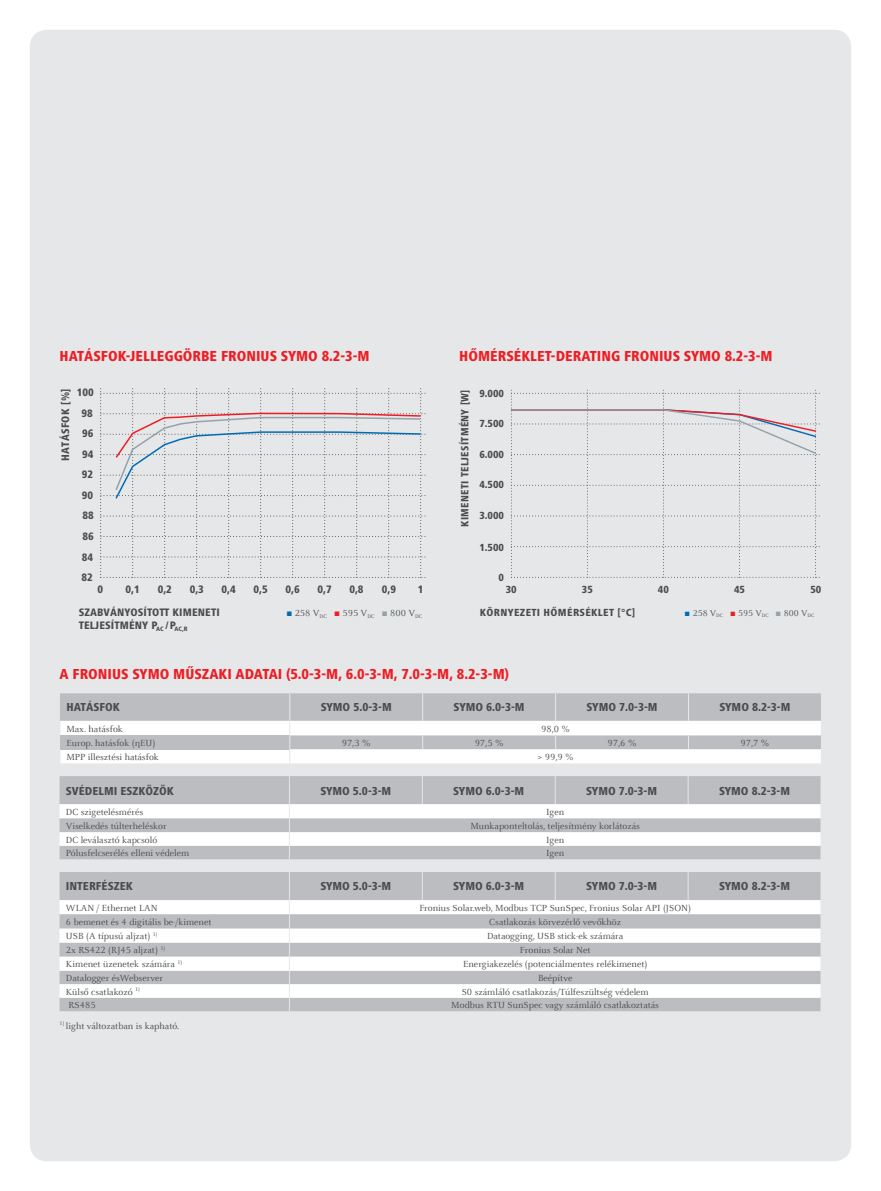
<style>
.page{position:relative;width:881px;height:1191px;background:#fff}
.page>*{position:absolute;margin:0;border:0;box-sizing:border-box;transform-origin:0 0}
.t1{font:800 condensed 15px "Frutiger Next LTW1 G";color:#ee1d23}
.t2{font:800 condensed 12px "Frutiger Next LTW1 G";color:#4b4c4d}
.t3{font:800 condensed 11.25px/13.5px "Frutiger Next LTW1 G";letter-spacing:.01em;color:#4b4c4d}
.t4{font:800 condensed 11.25px "Frutiger Next LTW1 G";letter-spacing:.03em;color:#4b4c4d}
.t5{font:800 condensed 10.95px "Frutiger Next LTW1 G";letter-spacing:.03em;color:#4b4c4d}
.t6{font:800 condensed 10.65px "Frutiger Next LTW1 G";letter-spacing:.03em;color:#4b4c4d}
.t7{font:9.75px "Celeste Offc Pro";color:#4b4c4d}
.t8{font:9.3px "Celeste Offc Pro";color:#4b4c4d}
.s1{font-family:"Arial";color:#006cb7}
.s2{font-family:"Arial";color:#ee1d23}
.s3{font-family:"Arial";color:#94a2aa}
</style>
<div class="page">
<div style="left:30px;top:30px;width:820px;height:1131px;background:#e6e7e9;border-radius:17px"></div>
<svg style="left:100px;top:389px;width:326px;height:189px"></svg>
<svg style="left:511px;top:390px;width:308px;height:188px"></svg>
<svg style="left:60px;top:693px;width:761px;height:70px;background:#d7d7d9"></svg>
<svg style="left:60px;top:776px;width:761px;height:83px;background:#d2d3d5"></svg>
<div style="left:60px;top:872px;width:760px;height:139px;background:#bcbdc0"></div>
<svg style="left:60px;top:900px;width:760px;height:97px;background:#e2e2e4"></svg>
<svg style="left:422px;top:872px;width:1px;height:28px"></svg>
<svg style="left:554px;top:872px;width:1px;height:28px"></svg>
<svg style="left:687px;top:872px;width:1px;height:28px"></svg>
<svg style="left:820px;top:872px;width:1px;height:139px"></svg>
<svg style="left:289px;top:872px;width:1px;height:139px"></svg>
<h1 class="t1" style="left:60px;top:347px;width:84px">HATÁSFOK-JELLE</h1>
<h1 class="t1" style="left:164px;top:347px;width:206px">GGÖRBE FRONIUS SYMO 8.2-3-M</h1>
<h1 class="t1" style="left:459px;top:347px;width:315px">HŐMÉRSÉKLET-DERATING FRONIUS SYMO 8.2-3-M</h1>
<p class="t3" style="left:77px;top:386px;width:18px">100</p>
<p class="t4" style="left:59px;top:461px;width:74px;rotate:-90deg">HATÁSFOK [%]</p>
<p class="t3" style="left:81px;top:406px;width:13px">98</p>
<p class="t3" style="left:82px;top:427px;width:13px">96</p>
<p class="t3" style="left:82px;top:447px;width:13px">94</p>
<p class="t3" style="left:82px;top:468px;width:13px">92</p>
<p class="t3" style="left:82px;top:488px;width:13px">90</p>
<p class="t3" style="left:82px;top:509px;width:13px">88</p>
<p class="t3" style="left:82px;top:529px;width:13px">86</p>
<p class="t3" style="left:82px;top:550px;width:13px">84</p>
<p class="t3" style="left:82px;top:570px;width:13px">82</p>
<p class="t3" style="left:97px;top:582px;width:7px">0</p>
<p class="t3" style="left:125px;top:582px;width:16px">0,1</p>
<p class="t3" style="left:158px;top:582px;width:16px">0,2</p>
<p class="t3" style="left:190px;top:582px;width:16px">0,3</p>
<p class="t3" style="left:221px;top:582px;width:16px">0,4</p>
<p class="t3" style="left:253px;top:582px;width:16px">0,5</p>
<p class="t3" style="left:285px;top:582px;width:16px">0,6</p>
<p class="t3" style="left:317px;top:582px;width:16px">0,7</p>
<p class="t3" style="left:349px;top:582px;width:16px">0,8</p>
<p class="t3" style="left:382px;top:582px;width:16px">0,9</p>
<p class="t3" style="left:418px;top:582px;width:7px">1</p>
<p class="t7" style="left:286px;top:607px;width:137px"><span class="s1">■</span> 258 V<sub>DC</sub> <span class="s2">■</span> 595 V<sub>DC</sub> <span class="s3">■</span> 800 V<sub>DC</sub></p>
<p class="t3" style="left:79px;top:605px;width:143px">SZABVÁNYOSÍTOTT KIMENETI<br>TELJESÍTMÉNY P<sub>AC</sub> /P<sub>AC,R</sub></p>
<p class="t5" style="left:458px;top:527px;width:138px;rotate:-90deg">KIMENETI TELJESÍTMÉNY [W]</p>
<p class="t6" style="left:479px;top:387px;width:26px">9.000</p>
<p class="t6" style="left:479px;top:417px;width:26px">7.500</p>
<p class="t6" style="left:479px;top:448px;width:26px">6.000</p>
<p class="t6" style="left:479px;top:479px;width:26px">4.500</p>
<p class="t6" style="left:479px;top:509px;width:26px">3.000</p>
<p class="t6" style="left:479px;top:541px;width:26px">1.500</p>
<p class="t6" style="left:498px;top:571px;width:7px">0</p>
<p class="t6" style="left:505px;top:583px;width:12px">30</p>
<p class="t6" style="left:581px;top:583px;width:12px">35</p>
<p class="t6" style="left:657px;top:583px;width:12px">40</p>
<p class="t6" style="left:733px;top:583px;width:12px">45</p>
<p class="t6" style="left:810px;top:583px;width:12px">50</p>
<p class="t8" style="left:684px;top:607px;width:131px"><span class="s1">■</span> 258 V<sub>DC</sub> <span class="s2">■</span> 595 V<sub>DC</sub> <span class="s3">■</span> 800 V<sub>DC</sub></p>
<p class="t6" style="left:479px;top:606px;width:157px">KÖRNYEZETI HŐMÉRSÉKLET [°C]</p>
<h1 class="t1" style="left:60px;top:665px;width:451px">A FRONIUS SYMO MŰSZAKI ADATAI (5.0-3-M, 6.0-3-M, 7.0-3-M, 8.2-3-M)</h1>
<p class="t2" style="left:66px;top:700px;width:15px">HATÁSFOK</p>
<p class="t2" style="left:320px;top:700px;width:72px">SYMO 5.0-3-M</p>
<p class="t2" style="left:453px;top:700px;width:72px">SYMO 6.0-3-M</p>
<p class="t2" style="left:586px;top:700px;width:72px">SYMO 7.0-3-M</p>
<p class="t2" style="left:719px;top:700px;width:72px">SYMO 8.2-3-M</p>
<p class="t7" style="left:66px;top:722px;width:58px">Max. hatásfok</p>
<p class="t7" style="left:541px;top:722px;width:30px">98,0 %</p>
<p class="t7" style="left:66px;top:737px;width:91px">Europ. hatásfok (ηEU)</p>
<p class="t7" style="left:341px;top:737px;width:30px">97,3 %</p>
<p class="t7" style="left:474px;top:737px;width:30px">97,5 %</p>
<p class="t7" style="left:607px;top:737px;width:30px">97,6 %</p>
<p class="t7" style="left:740px;top:737px;width:30px">97,7 %</p>
<p class="t7" style="left:66px;top:751px;width:94px">MPP illesztési hatásfok</p>
<p class="t7" style="left:537px;top:751px;width:38px">&gt; 99,9 %</p>
<p class="t2" style="left:66px;top:783px;width:108px">SVÉDELMI ESZKÖZÖK</p>
<p class="t2" style="left:320px;top:783px;width:72px">SYMO 5.0-3-M</p>
<p class="t2" style="left:453px;top:783px;width:72px">SYMO 6.0-3-M</p>
<p class="t2" style="left:586px;top:783px;width:72px">SYMO 7.0-3-M</p>
<p class="t2" style="left:718px;top:783px;width:72px">SYMO 8.2-3-M</p>
<p class="t7" style="left:66px;top:805px;width:79px">DC szigetelésmérés</p>
<p class="t7" style="left:546px;top:805px;width:20px">Igen</p>
<p class="t7" style="left:66px;top:820px;width:102px">Viselkedés túlterheléskor</p>
<p class="t7" style="left:470px;top:820px;width:171px">Munkaponteltolás, teljesítmény korlátozás</p>
<p class="t7" style="left:66px;top:833px;width:93px">DC leválasztó kapcsoló</p>
<p class="t7" style="left:546px;top:833px;width:20px">Igen</p>
<p class="t7" style="left:66px;top:847px;width:125px">Pólusfelcserélés elleni védelem</p>
<p class="t7" style="left:546px;top:847px;width:20px">Igen</p>
<p class="t2" style="left:66px;top:879px;width:67px">INTERFÉSZEK</p>
<p class="t2" style="left:320px;top:879px;width:72px">SYMO 5.0-3-M</p>
<p class="t2" style="left:453px;top:879px;width:72px">SYMO 6.0-3-M</p>
<p class="t2" style="left:586px;top:879px;width:72px">SYMO 7.0-3-M</p>
<p class="t2" style="left:718px;top:879px;width:72px">SYMO 8.2-3-M</p>
<p class="t7" style="left:66px;top:901px;width:93px">WLAN / Ethernet LAN</p>
<p class="t7" style="left:419px;top:901px;width:273px">Fronius Solar.web, Modbus TCP SunSpec, Fronius Solar API (JSON)</p>
<p class="t7" style="left:66px;top:916px;width:147px">6 bemenet és 4 digitális be-/kimenet</p>
<p class="t7" style="left:489px;top:916px;width:133px">Csatlakozás körvezérlő vevőkhöz</p>
<p class="t7" style="left:66px;top:930px;width:93px">USB (A típusú aljzat) <sup>1)</sup></p>
<p class="t7" style="left:487px;top:930px;width:138px">Dataogging, USB stick-ek számára</p>
<p class="t7" style="left:66px;top:944px;width:101px">2x RS422 (RJ45 aljzat) <sup>1)</sup></p>
<p class="t7" style="left:519px;top:944px;width:72px">Fronius Solar Net</p>
<p class="t7" style="left:66px;top:958px;width:118px">Kimenet üzenetek számára <sup>1)</sup></p>
<p class="t7" style="left:463px;top:958px;width:186px">Energiakezelés (potenciálmentes relékimenet)</p>
<p class="t7" style="left:66px;top:972px;width:98px">Datalogger ésWebserver</p>
<p class="t7" style="left:537px;top:972px;width:36px">Beépítve</p>
<p class="t7" style="left:66px;top:985px;width:75px">Külső csatlakozó <sup>1)</sup></p>
<p class="t7" style="left:461px;top:985px;width:188px">S0 számláló csatlakozás/Túlfeszültség védelem</p>
<p class="t7" style="left:68px;top:999px;width:29px">RS485</p>
<p class="t7" style="left:451px;top:999px;width:209px">Modbus RTU SunSpec vagy számláló csatlakoztatás</p>
<p class="t7" style="left:60px;top:1019px;width:121px"><sup>1)</sup> light változatban is kapható.</p>
</div>
